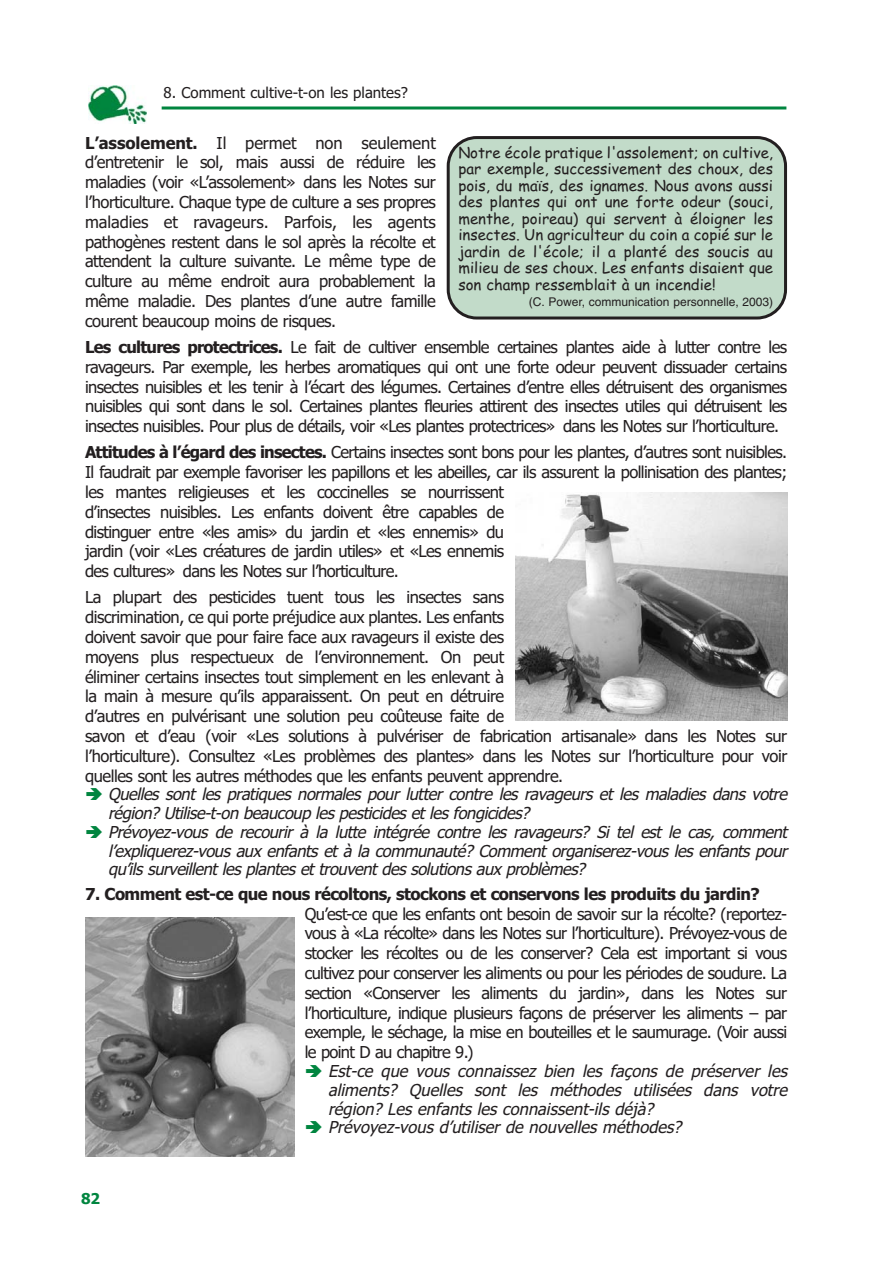
<style>
.page{position:relative;width:893px;height:1263px;background:#fff}
.page>*{position:absolute;margin:0;border:0;box-sizing:border-box;transform-origin:0 0}
.t1{font:16.5px/19.8px "Tahoma";letter-spacing:-.03em;color:#231f20;text-align:justify}
.t2{font:italic 16.5px/18.8px "Tahoma";color:#231f20}
.t3{font:700 16.5px "Tahoma";letter-spacing:-.03em;color:#231f20}
.t4{font:15px/16.5px "Comic Sans MS";color:#231f20;text-align:justify}
.t5{font:15px "Tahoma";color:#231f20}
.t6{font:700 15px "Tahoma";color:#00853f}
.t7{font:12px "Helvetica";color:#231f20}
.s1{font-weight:700}
</style>
<div class="page">
<svg style="left:162px;top:106px;width:624px;height:4px;background:#3fa36e"></svg>
<svg style="left:88px;top:85px;width:59px;height:39px"></svg>
<img style="left:515px;top:492px;width:272px;height:229px">
<img style="left:85px;top:917px;width:209px;height:240px">
<svg style="left:446px;top:136px;width:341px;height:184px;background:#bbd2c2"></svg>
<p class="t5" style="left:164px;top:87px;width:246px">8. Comment cultive-t-on les plantes?</p>
<p class="t1" style="left:85px;top:134px;width:352px"><span class="s1">L’assolement.</span> Il permet non seulement d’entretenir le sol, mais aussi de réduire les maladies (voir «L’assolement» dans les Notes sur l’horticulture. Chaque type de culture a ses propres maladies et ravageurs. Parfois, les agents pathogènes restent dans le sol après la récolte et attendent la culture suivante. Le même type de culture au même endroit aura probablement la même maladie. Des plantes d’une autre famille courent beaucoup moins de risques.</p>
<p class="t1" style="left:85px;top:339px;width:703px"><span class="s1">Les cultures protectrices.</span> Le fait de cultiver ensemble certaines plantes aide à lutter contre les ravageurs. Par exemple, les herbes aromatiques qui ont une forte odeur peuvent dissuader certains insectes nuisibles et les tenir à l’écart des légumes. Certaines d’entre elles détruisent des organismes nuisibles qui sont dans le sol. Certaines plantes fleuries attirent des insectes utiles qui détruisent les insectes nuisibles. Pour plus de détails, voir «Les plantes protectrices» dans les Notes sur l’horticulture.</p>
<p class="t1" style="left:85px;top:444px;width:703px;text-align:left"><span class="s1">Attitudes à l’égard des insectes.</span> Certains insectes sont bons pour les plantes, d’autres sont nuisibles.<br>Il faudrait par exemple favoriser les papillons et les abeilles, car ils assurent la pollinisation des plantes; les mantes religieuses et les coccinelles se nourrissent<br>d’insectes nuisibles. Les enfants doivent être capables de<br>distinguer entre «les amis» du jardin et «les ennemis» du<br>jardin (voir «Les créatures de jardin utiles» et «Les ennemis<br>des cultures» dans les Notes sur l’horticulture.</p>
<p class="t1" style="left:85px;top:589px;width:703px;text-align:left">La plupart des pesticides tuent tous les insectes sans<br>discrimination, ce qui porte préjudice aux plantes. Les enfants<br>doivent savoir que pour faire face aux ravageurs il existe des<br>moyens plus respectueux de l’environnement. On peut<br>éliminer certains insectes tout simplement en les enlevant à<br>la main à mesure qu’ils apparaissent. On peut en détruire<br>d’autres en pulvérisant une solution peu coûteuse faite de<br>savon et d’eau (voir «Les solutions à pulvériser de fabrication artisanale» dans les Notes sur l’horticulture). Consultez «Les problèmes des plantes» dans les Notes sur l’horticulture pour voir quelles sont les autres méthodes que les enfants peuvent apprendre.</p>
<p class="t2" style="left:108px;top:786px;width:683px">Quelles sont les pratiques normales pour lutter contre les ravageurs et les maladies dans votre région? Utilise-t-on beaucoup les pesticides et les fongicides?<br>Prévoyez-vous de recourir à la lutte intégrée contre les ravageurs? Si tel est le cas, comment l’expliquerez-vous aux enfants et à la communauté? Comment organiserez-vous les enfants pour qu’ils surveillent les plantes et trouvent des solutions aux problèmes?</p>
<p class="t3" style="left:85px;top:887px;width:676px">7. Comment est-ce que nous récoltons, stockons et conservons les produits du jardin?</p>
<p class="t1" style="left:305px;top:905px;width:484px">Qu’est-ce que les enfants ont besoin de savoir sur la récolte? (reportez&shy;vous à «La récolte» dans les Notes sur l’horticulture). Prévoyez-vous de stocker les récoltes ou de les conserver? Cela est important si vous cultivez pour conserver les aliments ou pour les périodes de soudure. La section «Conserver les aliments du jardin», dans les Notes sur l’horticulture, indique plusieurs façons de préserver les aliments – par exemple, le séchage, la mise en bouteilles et le saumurage. (Voir aussi le point D au chapitre 9.)</p>
<p class="t2" style="left:328px;top:1063px;width:464px">Est-ce que vous connaissez bien les façons de préserver les aliments? Quelles sont les méthodes utilisées dans votre région? Les enfants les connaissent-ils déjà?<br>Prévoyez-vous d’utiliser de nouvelles méthodes?</p>
<p class="t4" style="left:458px;top:146px;width:316px">Notre école pratique l'assolement; on cultive, par exemple, successivement des choux, des pois, du maïs, des ignames. Nous avons aussi des plantes qui ont une forte odeur (souci, menthe, poireau) qui servent à éloigner les insectes. Un agriculteur du coin a copié sur le jardin de l'école; il a planté des soucis au milieu de ses choux. Les enfants disaient que son champ ressemblait à un incendie!</p>
<p class="t7" style="left:529px;top:297px;width:246px">(C. Power, communication personnelle, 2003)</p>
<p class="t6" style="left:81px;top:1193px;width:21px">82</p>
</div>
